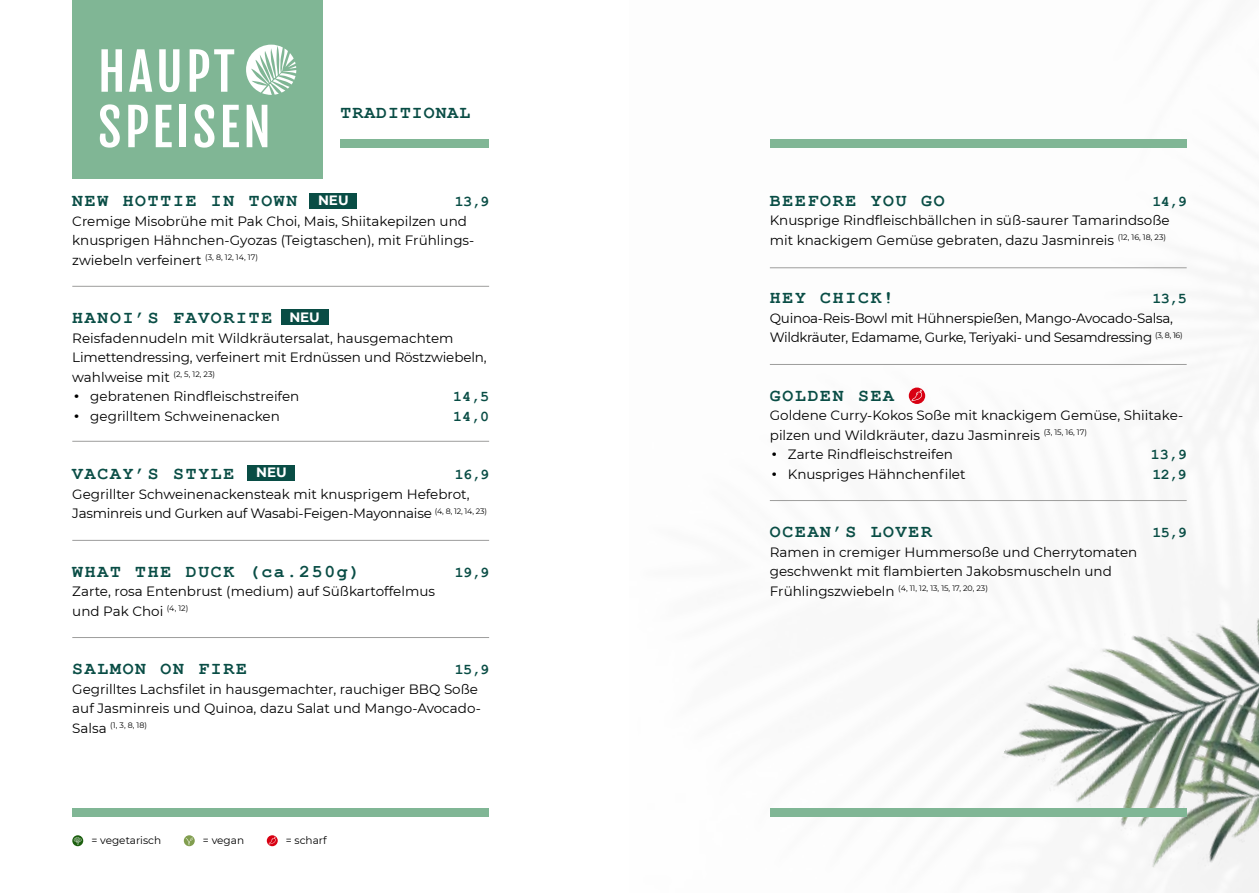
<style>
.page{position:relative;width:1259px;height:893px;background:#fff}
.page>*{position:absolute;margin:0;border:0;box-sizing:border-box;transform-origin:0 0}
.t1{font:50.85px/55.5px "Fjalla One";letter-spacing:.06em;color:#fff}
.t2{font:700 18px "Courier New";letter-spacing:.1em;color:#094d45}
.t3{font:700 18px "Courier New";letter-spacing:.06em;color:#094d45}
.t4{font:700 15px "Courier New";letter-spacing:-.04em;color:#094d45}
.t5{font:13.5px/19.5px "Montserrat";color:#000}
.t6{font:13.5px/19.5px "Montserrat";letter-spacing:-.03em;color:#000}
.t7{font:700 13.5px "Montserrat";color:#fff}
.t8{font:10.5px "Montserrat";color:#000}
.t9{font:7.8px "Montserrat";color:#000}
.s1{font-family:"Courier New";font-size:15px}
.s2{font-size:13.5px}
</style>
<div class="page">
<div style="left:72px;top:0;width:251px;height:179px;background:#80b695"></div>
<div style="left:341px;top:139px;width:148px;height:8px;background:#80b695"></div>
<hr style="left:72px;top:286px;width:417px;height:1px;background:#9d9d9c">
<hr style="left:72px;top:441px;width:417px;height:1px;background:#9d9d9c">
<hr style="left:72px;top:637px;width:417px;height:1px;background:#9d9d9c">
<svg style="left:246px;top:45px;width:50px;height:50px"></svg>
<hr style="left:72px;top:540px;width:417px;height:1px;background:#9d9d9c">
<div style="left:309px;top:193px;width:48px;height:16px;background:#094d45"></div>
<div style="left:281px;top:309px;width:47px;height:16px;background:#094d45"></div>
<div style="left:247px;top:465px;width:48px;height:16px;background:#094d45"></div>
<div style="left:72px;top:808px;width:417px;height:8px;background:#80b695"></div>
<svg style="left:184px;top:835px;width:11px;height:11px"></svg>
<svg style="left:185px;top:838px;width:8px;height:7px"></svg>
<svg style="left:267px;top:835px;width:11px;height:11px"></svg>
<svg style="left:269px;top:837px;width:6px;height:7px"></svg>
<svg style="left:72px;top:835px;width:11px;height:11px"></svg>
<svg style="left:74px;top:837px;width:8px;height:8px"></svg>
<div style="left:770px;top:139px;width:416px;height:8px;background:#80b695"></div>
<svg style="left:908px;top:388px;width:17px;height:16px"></svg>
<svg style="left:911px;top:390px;width:11px;height:11px"></svg>
<hr style="left:770px;top:268px;width:416px;height:1px;background:#9d9d9c">
<img style="left:984px;top:578px;width:275px;height:315px">
<hr style="left:770px;top:364px;width:416px;height:1px;background:#9d9d9c">
<hr style="left:770px;top:500px;width:416px;height:1px;background:#9d9d9c">
<div style="left:770px;top:808px;width:416px;height:8px;background:#80b695"></div>
<h1 class="t1" style="left:98px;top:44px;width:175px">HAUPT<br>SPEISEN</h1>
<h2 class="t3" style="left:341px;top:101px;width:131px">TRADITIONAL</h2>
<h2 class="t2" style="left:72px;top:189px;width:227px">NEW HOTTIE IN TOWN</h2>
<p class="t4" style="left:455px;top:192px;width:36px">13,9</p>
<p class="t5" style="left:72px;top:211px;width:403px">Cremige Misobrühe mit Pak Choi, Mais, Shiitakepilzen und knusprigen Hähnchen-Gyozas (Teigtaschen), mit Frühlings&shy;zwiebeln verfeinert <sup>(3,</sup> <sup>8,</sup> <sup>12,</sup> <sup>14,</sup> <sup>17)</sup></p>
<p class="t7" style="left:318px;top:191px;width:32px">NEU</p>
<h2 class="t2" style="left:72px;top:306px;width:201px">HANOI’S FAVORITE</h2>
<p class="t5" style="left:72px;top:328px;width:416px">Reisfadennudeln mit Wildkräutersalat, hausgemachtem<br>Limettendressing, verfeinert mit Erdnüssen und Röstzwiebeln, wahlweise mit <sup>(2,</sup> <sup>5,</sup> <sup>12,</sup> <sup>23)</sup></p>
<p class="t5" style="left:72px;top:386px;width:229px"><span class="s1">•</span> gebratenen Rindfleischstreifen</p>
<p class="t4" style="left:453px;top:387px;width:37px">14,5</p>
<p class="t5" style="left:72px;top:406px;width:209px"><span class="s1">•</span> gegrilltem Schweinenacken</p>
<p class="t4" style="left:453px;top:407px;width:37px">14,0</p>
<p class="t7" style="left:289px;top:307px;width:32px">NEU</p>
<p class="t7" style="left:256px;top:463px;width:32px">NEU</p>
<h2 class="t2" style="left:72px;top:462px;width:163px">VACAY’S STYLE</h2>
<p class="t4" style="left:455px;top:465px;width:36px">16,9</p>
<p class="t5" style="left:72px;top:484px;width:416px">Gegrillter Schweinenackensteak mit knusprigem Hefebrot,<br>Jasminreis und Gurken auf Wasabi-Feigen-Mayonnaise <sup>(4,</sup> <sup>8,</sup> <sup>12,</sup> <sup>14,</sup> <sup>23)</sup></p>
<h2 class="t2" style="left:72px;top:560px;width:289px">WHAT THE DUCK (ca.250g)</h2>
<p class="t4" style="left:455px;top:563px;width:36px">19,9</p>
<p class="t5" style="left:72px;top:581px;width:364px">Zarte, rosa Entenbrust (medium) auf Süßkartoffelmus und Pak Choi <sup>(4,</sup> <sup>12)</sup></p>
<h2 class="t2" style="left:72px;top:657px;width:176px">SALMON ON FIRE</h2>
<p class="t4" style="left:455px;top:660px;width:36px">15,9</p>
<p class="t5" style="left:72px;top:679px;width:410px">Gegrilltes Lachsfilet in hausgemachter, rauchiger BBQ Soße auf Jasminreis und Quinoa, dazu Salat und Mango-Avocado-</p>
<p class="t9" style="left:72px;top:720px;width:76px"><span class="s2">Salsa</span> (1, 3, 8, 18)</p>
<p class="t8" style="left:91px;top:833px;width:71px">= vegetarisch</p>
<p class="t8" style="left:203px;top:833px;width:43px">= vegan</p>
<p class="t8" style="left:286px;top:833px;width:42px">= scharf</p>
<h2 class="t2" style="left:770px;top:189px;width:176px">BEEFORE YOU GO</h2>
<p class="t4" style="left:1152px;top:192px;width:36px">14,9</p>
<p class="t5" style="left:770px;top:210px;width:401px">Knusprige Rindfleischbällchen in süß-saurer Tamarindsoße mit knackigem Gemüse gebraten, dazu Jasminreis <sup>(12,</sup> <sup>16,</sup> <sup>18,</sup> <sup>23)</sup></p>
<h2 class="t2" style="left:770px;top:287px;width:126px">HEY CHICK!</h2>
<p class="t4" style="left:1152px;top:289px;width:36px">13,5</p>
<p class="t6" style="left:770px;top:308px;width:414px">Quinoa-Reis-Bowl mit Hühnerspießen, Mango-Avocado-Salsa,<br>Wildkräuter, Edamame, Gurke, Teriyaki- und Sesamdressing <sup>(3,</sup> <sup>8,</sup> <sup>16)</sup></p>
<h2 class="t2" style="left:770px;top:384px;width:126px">GOLDEN SEA</h2>
<p class="t5" style="left:770px;top:405px;width:415px">Goldene Curry-Kokos Soße mit knackigem Gemüse, Shiitake&shy;pilzen und Wildkräuter, dazu Jasminreis <sup>(3,</sup> <sup>15,</sup> <sup>16,</sup> <sup>17)</sup></p>
<p class="t5" style="left:770px;top:444px;width:185px"><span class="s1">•</span> Zarte Rindfleischstreifen</p>
<p class="t4" style="left:1150px;top:445px;width:37px">13,9</p>
<p class="t5" style="left:770px;top:464px;width:197px"><span class="s1">•</span> Knuspriges Hähnchenfilet</p>
<p class="t4" style="left:1152px;top:465px;width:36px">12,9</p>
<h2 class="t2" style="left:770px;top:521px;width:163px">OCEAN’S LOVER</h2>
<p class="t4" style="left:1152px;top:523px;width:36px">15,9</p>
<p class="t5" style="left:770px;top:542px;width:369px">Ramen in cremiger Hummersoße und Cherrytomaten geschwenkt mit flambierten Jakobsmuscheln und</p>
<p class="t9" style="left:770px;top:583px;width:220px"><span class="s2">Frühlingszwiebeln</span> (4, 11, 12, 13, 15, 17, 20, 23)</p>
</div>
